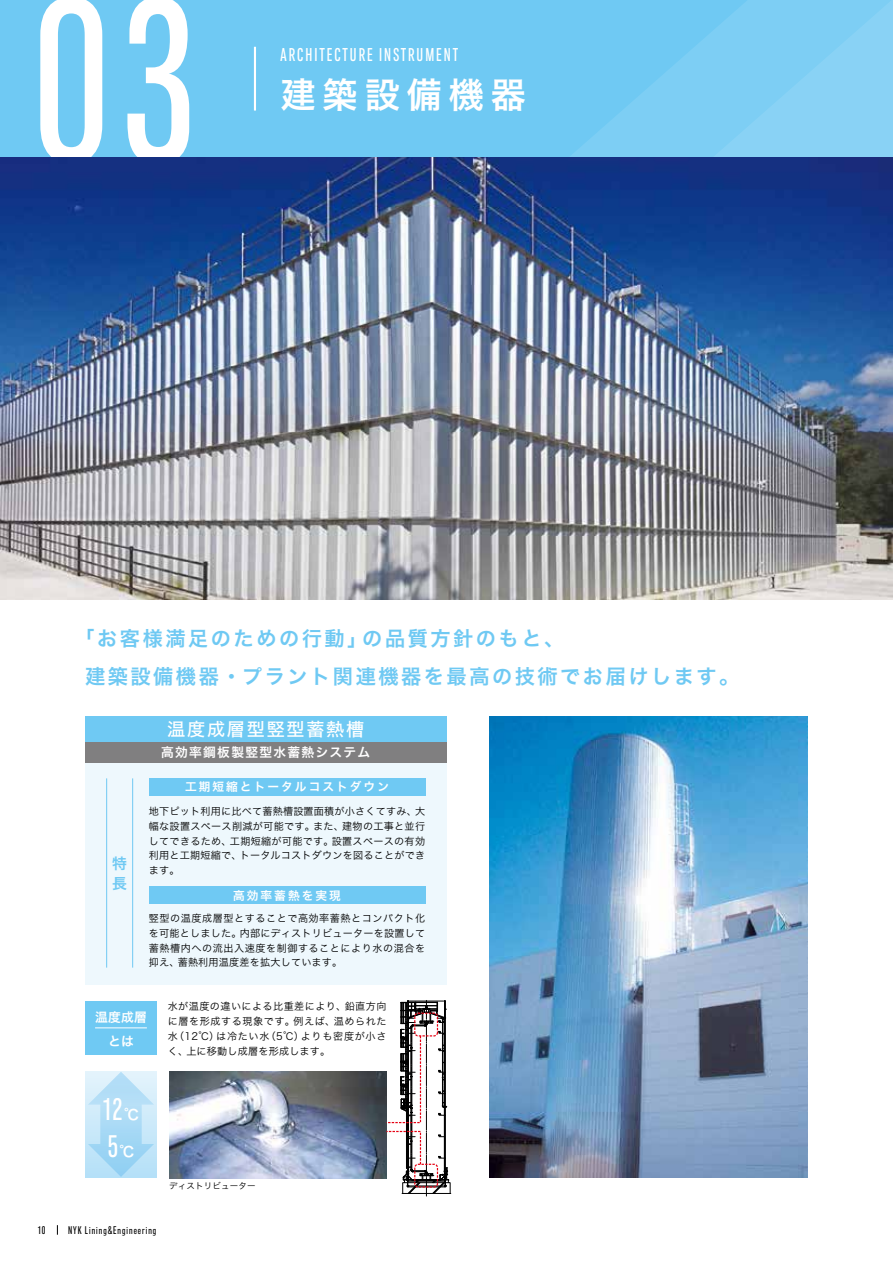
<style>
.page{position:relative;width:893px;height:1263px;background:#fff}
.page>*{position:absolute;margin:0;border:0;box-sizing:border-box;transform-origin:0 0}
.t1{font:300 199.8px "Vibe MO Cm Pro";color:#fff}
.t2{font:35.1px "Hira Kaku Std N W6";letter-spacing:.2em;color:#fff}
.t3{font:300 26.85px/37.7px "Vibe MO Cm Pro";color:#fff}
.t4{font:20.25px/38.2px "Hira Kaku Std N W6";letter-spacing:.125em;color:#6fc9f3}
.t5{font:18px "Hira Kaku Std N W5";letter-spacing:.1em;color:#fff}
.t6{font:300 15.9px "Vibe MO Cm Pro";letter-spacing:.13em;color:#fff}
.t7{font:14.85px/20.1px "Hira Kaku Std N W6";color:#6fc9f3}
.t8{font:12.75px/24.5px "Hira Kaku Std N W6";letter-spacing:.1em;color:#fff;text-align:center}
.t9{font:11.7px "Hira Kaku Std N W6";letter-spacing:.175em;color:#fff}
.t10{font:10.05px/14.9px "Hira Kaku Std N W3";letter-spacing:.03em;color:#000;text-align:justify}
.t11{font:300 9.6px "Vibe MO Cm Pro";letter-spacing:.11em;color:#000}
.t12{font:8.55px "Hira Kaku Std N W3";letter-spacing:.02em;color:#000}
.s1{font-family:"Hira Kaku Std N W6";font-weight:400;font-size:14.25px}
</style>
<div class="page">
<div style="left:0;top:0;width:893px;height:157px;background:#6fc9f3"></div>
<svg style="left:570px;top:31px;width:143px;height:126px;fill:#7ccef4"></svg>
<svg style="left:713px;top:0;width:180px;height:157px"></svg>
<div style="left:85px;top:1072px;width:72px;height:106px;background:linear-gradient(to bottom,#e4f3fc,#b4e0f8)"></div>
<svg style="left:88px;top:1072px;width:66px;height:105px;background:#b8e0f7"></svg>
<img style="left:0;top:157px;width:893px;height:443px">
<img style="left:489px;top:716px;width:319px;height:462px">
<img style="left:169px;top:1072px;width:216px;height:106px">
<hr style="left:402px;top:1193px;width:49px;height:1px;background:#000">
<svg style="left:385px;top:1000px;width:64px;height:196px"></svg>
<div style="left:85px;top:1001px;width:72px;height:54px;background:#6fc9f3"></div>
<hr style="left:95px;top:1027px;width:52px;height:1px;background:#fff">
<div style="left:85px;top:737px;width:361px;height:248px;background:#eef8fd"></div>
<div style="left:149px;top:778px;width:276px;height:17px;background:#6fc9f3"></div>
<div style="left:149px;top:887px;width:276px;height:17px;background:#6fc9f3"></div>
<hr style="left:132px;top:778px;width:1px;height:190px;background:#6fc9f3">
<hr style="left:106px;top:778px;width:1px;height:190px;background:#6fc9f3">
<div style="left:85px;top:742px;width:361px;height:21px;background:#807f80"></div>
<hr style="left:254px;top:47px;width:2px;height:64px;background:#fff">
<div style="left:85px;top:716px;width:361px;height:26px;background:#6fc9f3"></div>
<h1 class="t1" style="left:34px;top:-70px;width:162px">03</h1>
<h3 class="t6" style="left:280px;top:43px;width:179px">ARCHITECTURE INSTRUMENT</h3>
<h2 class="t2" style="left:280px;top:67px;width:247px">建築設備機器</h2>
<h3 class="t4" style="left:85px;top:620px;width:656px;text-indent:-11px">「お客様満足のための行動」の品質方針のもと、<br>建築設備機器・プラント関連機器を最高の技術でお届けします。</h3>
<h3 class="t5" style="left:167px;top:715px;width:198px">温度成層型竪型蓄熱槽</h3>
<h3 class="t7" style="left:112px;top:853px;width:16px">特長</h3>
<p class="t8" style="left:161px;top:740px;width:211px">高効率鋼板製竪型水蓄熱システム</p>
<p class="t9" style="left:185px;top:778px;width:206px">工期短縮とトータルコストダウン</p>
<p class="t10" style="left:149px;top:803px;width:278px">地下ピット利用に比べて蓄熱槽設置面積が小さくてすみ、大幅な設置スペース削減が可能です。また、建物の工事と並行してできるため、工期短縮が可能です。設置スペースの有効利用と工期短縮で、トータルコストダウンを図ることができます。</p>
<p class="t9" style="left:233px;top:886px;width:109px">高効率蓄熱を実現</p>
<p class="t10" style="left:149px;top:910px;width:278px">竪型の温度成層型とすることで高効率蓄熱とコンパクト化を可能としました。内部にディストリビューターを設置して蓄熱槽内への流出入速度を制御することにより水の混合を抑え、蓄熱利用温度差を拡大しています。</p>
<p class="t8" style="left:95px;top:1005px;width:53px">温度成層とは</p>
<p class="t10" style="left:168px;top:998px;width:220px">水が温度の違いによる比重差により、鉛直方向に層を形成する現象です。例えば、温められた水（12℃）は冷たい水（5℃）よりも密度が小さく、上に移動し成層を形成します。</p>
<h3 class="t3" style="left:103px;top:1089px;width:37px">12<span class="s1">℃<br></span>5<span class="s1">℃</span></h3>
<p class="t12" style="left:169px;top:1179px;width:88px">ディストリビューター</p>
<p class="t11" style="left:38px;top:1222px;width:9px">10</p>
<p class="t11" style="left:68px;top:1223px;width:90px">NYK Lining&amp;Engineering</p>
</div>
